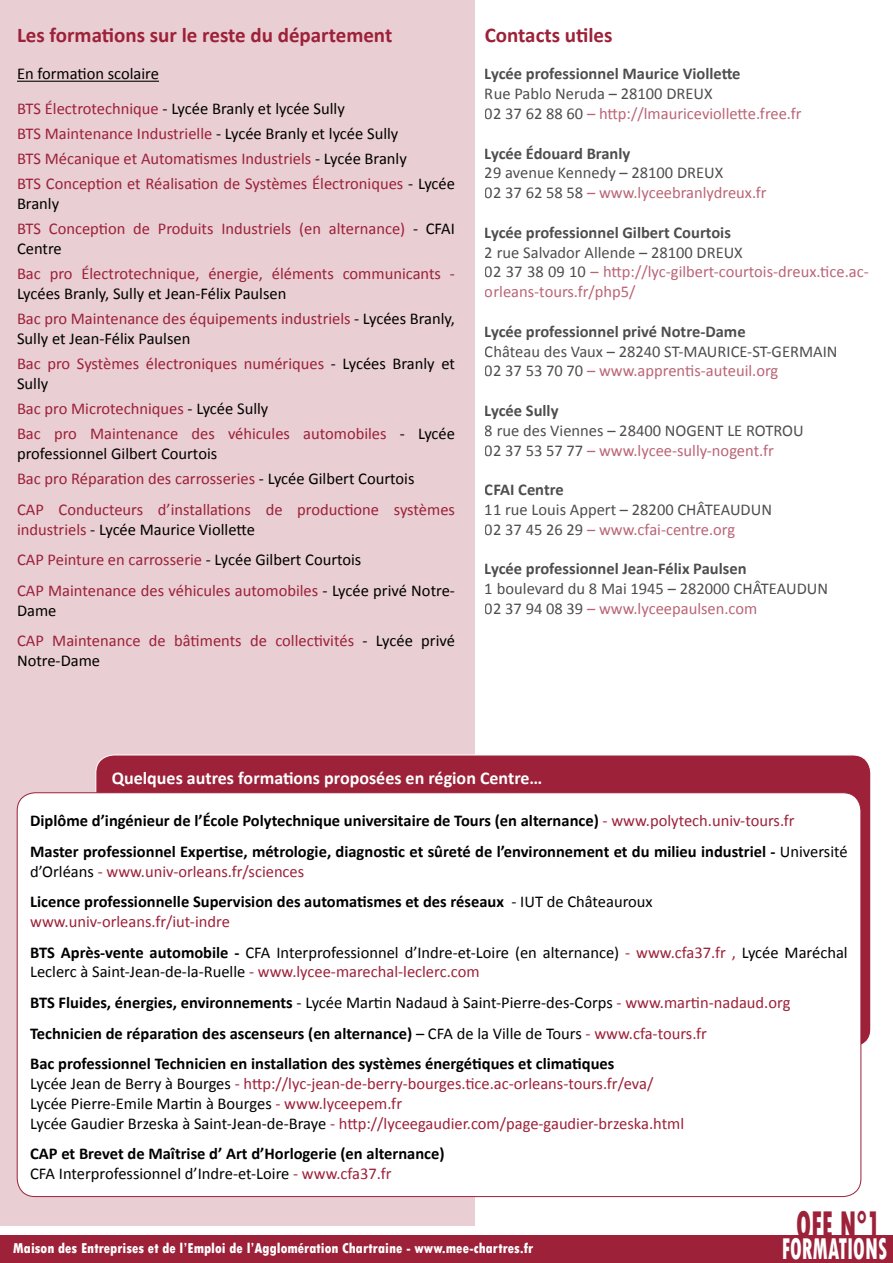
<style>
.page{position:relative;width:893px;height:1263px;background:#fff}
.page>*{position:absolute;margin:0;border:0;box-sizing:border-box;transform-origin:0 0}
.t1{font:800 condensed 40.5px "Tw Cen";color:#9c2139;scale:.67 1}
.t2{font:800 condensed 31.5px "Tw Cen";color:#fff;scale:.67 1}
.t3{font:700 21px "Calibri";color:#9c2139}
.t4{font:700 18px "Calibri";color:#fff}
.t5{font:700 16.5px/30.6px "Calibri";color:#000}
.t6{font:16.5px/25.2px "Calibri";color:#9c2139}
.t7{font:16.5px/19.8px "Calibri";color:#000}
.t8{font:800 condensed 15px "Tw Cen";color:#fff}
.s1{color:#9c2139}
.s2{color:#000}
.s3{font-weight:400;color:#9c2139}
.s4{font-weight:400}
.s5{font-weight:700}
</style>
<div class="page">
<div style="left:0;top:0;width:474px;height:1226px;background:#e9ced3"></div>
<div style="left:0;top:1235px;width:893px;height:28px;background:#9c2139"></div>
<div style="left:96px;top:755px;width:775px;height:292px;background:#9c2139;border-radius:18px"></div>
<hr style="left:17px;top:81px;width:142px;height:1px;background:#000">
<div style="left:17px;top:793px;width:844px;height:403px;background:#fff;border-radius:18px"></div>
<p class="t3" style="left:17px;top:21px;width:377px">Les formations sur le reste du département</p>
<p class="t7" style="left:17px;top:57px;width:329px;line-height:34.2px">En formation scolaire<br><span class="s1">BTS Électrotechnique</span> - Lycée Branly et lycée Sully</p>
<p class="t6" style="left:17px;top:121px;width:439px">BTS Maintenance Industrielle <span class="s2">- Lycée Branly et lycée Sully<br></span>BTS Mécanique et Automatismes Industriels <span class="s2">- Lycée Branly<br></span>BTS Conception et Réalisation de Systèmes Électroniques <span class="s2">- Lycée</span></p>
<p class="t6" style="left:17px;top:191px;width:439px"><span class="s2">Branly<br></span>BTS Conception de Produits Industriels (en alternance) <span class="s2">- CFAI</span></p>
<p class="t7" style="left:17px;top:239px;width:46px">Centre</p>
<p class="t6" style="left:17px;top:261px;width:439px">Bac pro Électrotechnique, énergie, éléments communicants -</p>
<p class="t7" style="left:17px;top:281px;width:439px;line-height:25.2px">Lycées Branly, Sully et Jean-Félix Paulsen<br><span class="s1">Bac pro Maintenance des équipements industriels</span> - Lycées Branly,</p>
<p class="t7" style="left:17px;top:326px;width:439px;line-height:25.2px">Sully et Jean-Félix Paulsen<br><span class="s1">Bac pro Systèmes électroniques numériques</span> - Lycées Branly et</p>
<p class="t6" style="left:17px;top:371px;width:439px"><span class="s2">Sully<br></span>Bac pro Microtechniques <span class="s2">- Lycée Sully<br></span>Bac pro Maintenance des véhicules automobiles <span class="s2">- Lycée</span></p>
<p class="t7" style="left:17px;top:441px;width:399px;line-height:25.2px">professionnel Gilbert Courtois<br><span class="s1">Bac pro Réparation des carrosseries</span> - Lycée Gilbert Courtois</p>
<p class="t6" style="left:17px;top:500px;width:439px;line-height:19.8px">CAP Conducteurs d’installations de productione systèmes industriels <span class="s2">- Lycée Maurice Viollette</span></p>
<p class="t6" style="left:17px;top:545px;width:439px;line-height:30.6px">CAP Peinture en carrosserie <span class="s2">- Lycée Gilbert Courtois<br></span>CAP Maintenance des véhicules automobiles <span class="s2">- Lycée privé Notre-</span></p>
<p class="t6" style="left:17px;top:595px;width:439px;line-height:30.6px"><span class="s2">Dame<br></span>CAP Maintenance de bâtiments de collectivités <span class="s2">- Lycée privé</span></p>
<p class="t7" style="left:17px;top:651px;width:85px">Notre-Dame</p>
<p class="t3" style="left:485px;top:21px;width:129px">Contacts utiles</p>
<p class="t5" style="left:485px;top:59px;width:257px">Lycée professionnel Maurice Viollette</p>
<p class="t7" style="left:485px;top:84px;width:318px">Rue Pablo Neruda – 28100 DREUX<br>02 37 62 88 60 <span class="s1">– http://lmauriceviollette.free.fr</span></p>
<p class="t5" style="left:485px;top:138px;width:147px">Lycée Édouard Branly</p>
<p class="t7" style="left:485px;top:163px;width:283px">29 avenue Kennedy – 28100 DREUX<br>02 37 62 58 58 <span class="s1">– www.lyceebranlydreux.fr</span></p>
<p class="t5" style="left:485px;top:217px;width:248px">Lycée professionnel Gilbert Courtois</p>
<p class="t6" style="left:485px;top:242px;width:385px;line-height:19.8px"><span class="s2">2 rue Salvador Allende – 28100 DREUX<br>02 37 38 09 10</span> – http://lyc-gilbert-courtois-dreux.tice.ac&shy;orleans-tours.fr/php5/</p>
<p class="t5" style="left:485px;top:316px;width:262px">Lycée professionnel privé Notre-Dame</p>
<p class="t7" style="left:485px;top:341px;width:354px">Château des Vaux – 28240 ST-MAURICE-ST-GERMAIN<br>02 37 53 70 70 <span class="s1">– www.apprentis-auteuil.org</span></p>
<p class="t5" style="left:485px;top:395px;width:75px">Lycée Sully</p>
<p class="t7" style="left:485px;top:420px;width:320px">8 rue des Viennes – 28400 NOGENT LE ROTROU<br>02 37 53 57 77 <span class="s1">– www.lycee-sully-nogent.fr</span></p>
<p class="t5" style="left:485px;top:474px;width:80px">CFAI Centre</p>
<p class="t7" style="left:485px;top:500px;width:289px">11 rue Louis Appert – 28200 CHÂTEAUDUN<br>02 37 45 26 29 <span class="s1">– www.cfai-centre.org</span></p>
<p class="t5" style="left:485px;top:554px;width:263px">Lycée professionnel Jean-Félix Paulsen</p>
<p class="t7" style="left:485px;top:579px;width:345px">1 boulevard du 8 Mai 1945 – 282000 CHÂTEAUDUN<br>02 37 94 08 39 <span class="s1">– www.lyceepaulsen.com</span></p>
<p class="t4" style="left:112px;top:766px;width:432px">Quelques autres formations proposées en région Centre…</p>
<p class="t5" style="left:30px;top:805px;width:819px">Diplôme d’ingénieur de l’École Polytechnique universitaire de Tours (en alternance) <span class="s3">- www.polytech.univ-tours.fr<br></span>Master professionnel Expertise, métrologie, diagnostic et sûreté de l’environnement et du milieu industriel - <span class="s4">Université</span></p>
<p class="t5" style="left:30px;top:856px;width:624px"><span class="s4">d’Orléans</span> <span class="s3">- www.univ-orleans.fr/sciences<br></span>Licence professionnelle Supervision des automatismes et des réseaux <span class="s4">- IUT de Châteauroux</span></p>
<p class="t7" style="left:30px;top:906px;width:819px;line-height:30.6px"><span class="s1">www.univ-orleans.fr/iut-indre<br></span><span class="s5">BTS Après-vente automobile -</span> CFA Interprofessionnel d’Indre-et-Loire (en alternance) <span class="s1">- www.cfa37.fr ,</span> Lycée Maréchal</p>
<p class="t5" style="left:30px;top:957px;width:762px"><span class="s4">Leclerc à Saint-Jean-de-la-Ruelle</span> <span class="s3">- www.lycee-marechal-leclerc.com<br></span>BTS Fluides, énergies, environnements <span class="s4">- Lycée Martin Nadaud à Saint-Pierre-des-Corps</span> <span class="s3">- www.martin-nadaud.org </span>Technicien de réparation des ascenseurs (en alternance) <span class="s4">– CFA de la Ville de Tours</span> <span class="s3">- www.cfa-tours.fr<br></span>Bac professionnel Technicien en installation des systèmes énergétiques et climatiques</p>
<p class="t6" style="left:30px;top:1074px;width:655px;line-height:19.8px"><span class="s2">Lycée Jean de Berry à Bourges</span> - http://lyc-jean-de-berry-bourges.tice.ac-orleans-tours.fr/eva/<br><span class="s2">Lycée Pierre-Emile Martin à Bourges</span> - www.lyceepem.fr<br><span class="s2">Lycée Gaudier Brzeska à Saint-Jean-de-Braye</span> - http://lyceegaudier.com/page-gaudier-brzeska.html</p>
<p class="t5" style="left:30px;top:1144px;width:416px;line-height:19.8px">CAP et Brevet de Maîtrise d’ Art d’Horlogerie (en alternance)<br><span class="s4">CFA Interprofessionnel d’Indre-et-Loire</span> <span class="s3">- www.cfa37.fr</span></p>
<h1 class="t1" style="left:796px;top:1201px;width:128px">OFE N°1</h1>
<p class="t8" style="left:13px;top:1239px;width:522px">Maison des Entreprises et de l’Emploi de l’Agglomération Chartraine - www.mee-chartres.fr</p>
<h2 class="t2" style="left:782px;top:1231px;width:159px">FORMATIONS</h2>
</div>
